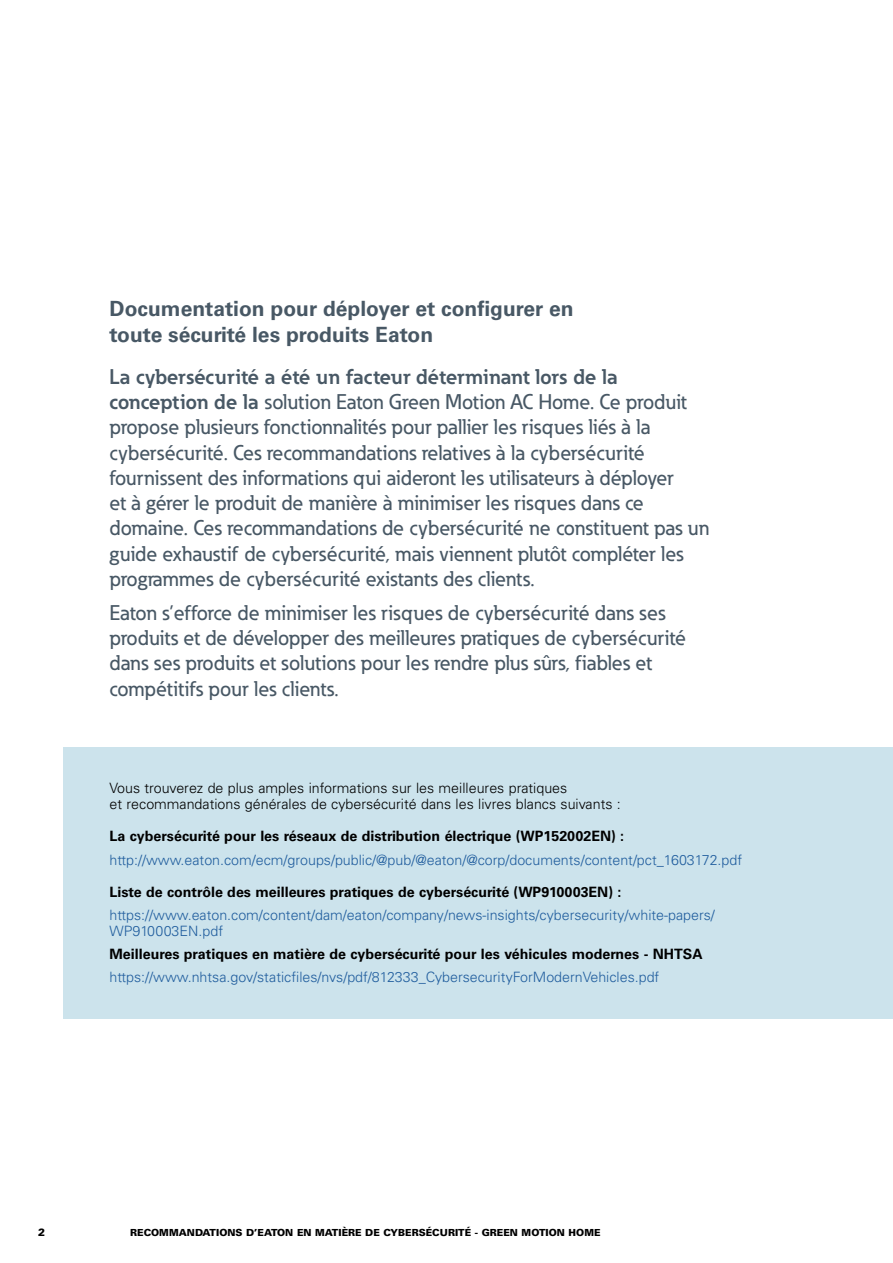
<style>
.page{position:relative;width:893px;height:1263px;background:#fff}
.page>*{position:absolute;margin:0;border:0;box-sizing:border-box;transform-origin:0 0}
.t1{font:500 21px/25.2px "Eaton";color:#485865}
.t2{font:700 21px/25.2px "Univers LT Std";color:#485865}
.t3{font:300 14.25px/15.8px "Univers LT Std";color:#215e9e}
.t4{font:700 14.25px "Univers LT Std";color:#000}
.t5{font:300 14.25px/15.8px "Univers LT Std";color:#000}
.t6{font:900 10.5px "Univers LT Std";color:#000}
.t7{font:900 9.75px "Univers LT Std";color:#000}
.s1{font-weight:700}
</style>
<div class="page">
<div style="left:64px;top:747px;width:829px;height:271px;background:#cce3ec"></div>
<p class="t2" style="left:110px;top:296px;width:466px">Documentation pour déployer et configurer en toute sécurité les produits Eaton</p>
<p class="t1" style="left:110px;top:364px;width:601px"><span class="s1">La cybersécurité a été un facteur déterminant lors de la conception de la</span> solution Eaton Green Motion AC Home. Ce produit propose plusieurs fonctionnalités pour pallier les risques liés à la cybersécurité. Ces recommandations relatives à la cybersécurité fournissent des informations qui aideront les utilisateurs à déployer<br>et à gérer le produit de manière à minimiser les risques dans ce domaine. Ces recommandations de cybersécurité ne constituent pas un guide exhaustif de cybersécurité, mais viennent plutôt compléter les programmes de cybersécurité existants des clients.</p>
<p class="t1" style="left:110px;top:600px;width:578px">Eaton s’efforce de minimiser les risques de cybersécurité dans ses produits et de développer des meilleures pratiques de cybersécurité dans ses produits et solutions pour les rendre plus sûrs, fiables et compétitifs pour les clients.</p>
<p class="t5" style="left:110px;top:780px;width:513px">Vous trouverez de plus amples informations sur les meilleures pratiques<br>et recommandations générales de cybersécurité dans les livres blancs suivants :</p>
<p class="t4" style="left:110px;top:828px;width:516px">La cybersécurité pour les réseaux de distribution électrique (WP152002EN) :</p>
<p class="t3" style="left:110px;top:852px;width:634px">http://www.eaton.com/ecm/groups/public/@pub/@eaton/@corp/documents/content/pct_1603172.pdf</p>
<p class="t4" style="left:110px;top:883px;width:513px">Liste de contrôle des meilleures pratiques de cybersécurité (WP910003EN) :</p>
<p class="t3" style="left:110px;top:907px;width:607px">https://www.eaton.com/content/dam/eaton/company/news-insights/cybersecurity/white-papers/<br>WP910003EN.pdf</p>
<p class="t4" style="left:110px;top:946px;width:595px">Meilleures pratiques en matière de cybersécurité pour les véhicules modernes - NHTSA</p>
<p class="t3" style="left:110px;top:969px;width:551px">https://www.nhtsa.gov/staticfiles/nvs/pdf/812333_CybersecurityForModernVehicles.pdf</p>
<p class="t6" style="left:38px;top:1225px;width:9px">2</p>
<p class="t7" style="left:130px;top:1226px;width:472px">RECOMMANDATIONS D’EATON EN MATIÈRE DE CYBERSÉCURITÉ - GREEN MOTION HOME</p>
</div>
